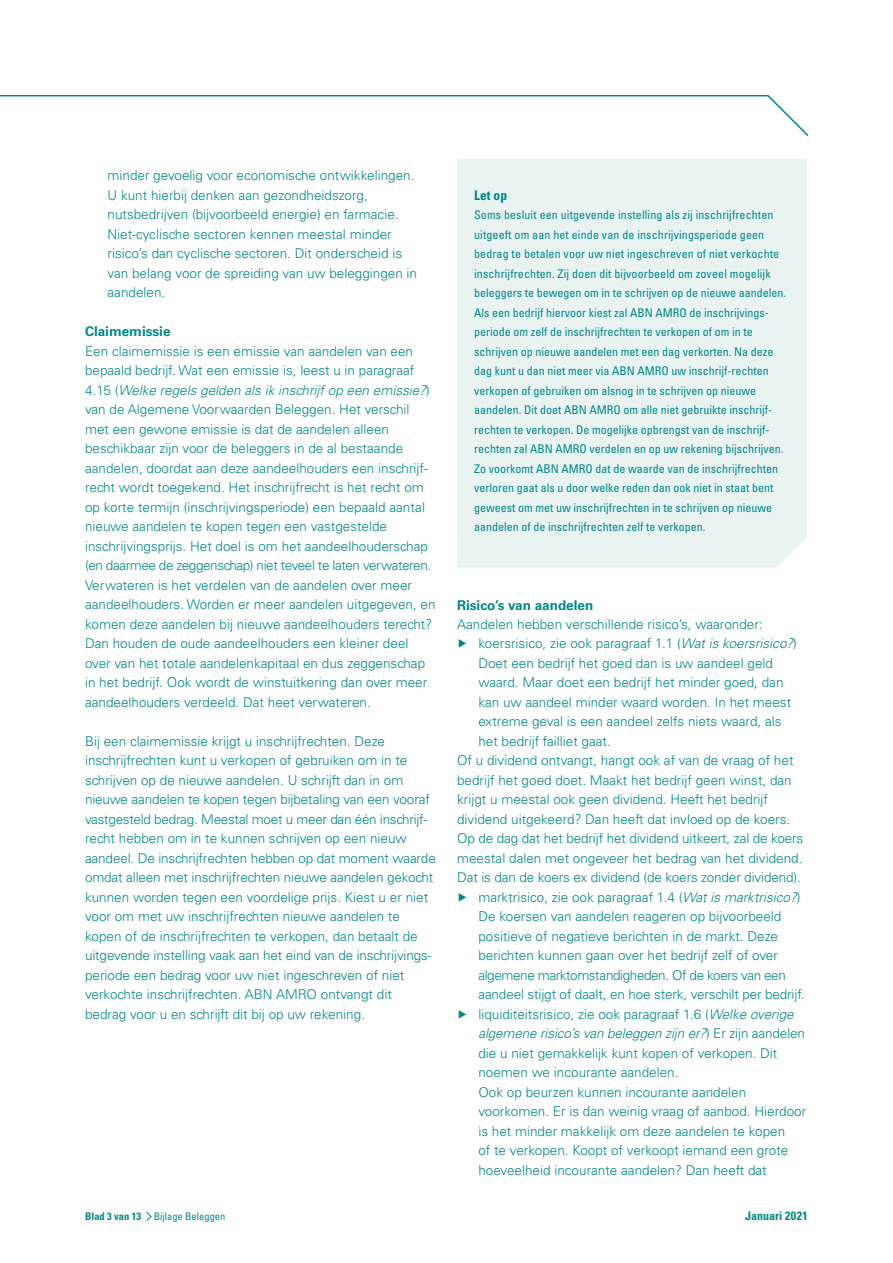
<style>
.page{position:relative;width:893px;height:1263px;background:#fff}
.page>*{position:absolute;margin:0;border:0;box-sizing:border-box;transform-origin:0 0}
.t1{font:300 13.5px/19.5px "Univers LT Std";color:#008887}
.t2{font:italic 300 13.5px "Univers LT Std";letter-spacing:-.01em;color:#008887}
.t3{font:300 13.5px "Univers LT Std";letter-spacing:-.03em;color:#008887}
.t4{font:700 13.5px "Univers LT Std";color:#008887}
.t5{font:700 condensed 13.5px "Univers LT Std";color:#008887}
.t6{font:condensed 12px/19.5px "Univers LT Std";color:#008887}
.t7{font:700 condensed 12px "Univers LT Std";color:#008887}
.t8{font:condensed 10.5px "Univers LT Std";color:#008887}
.s1{font-style:italic}
.s2{font-style:normal}
.s3{font-weight:700}
</style>
<div class="page">
<svg style="left:0;top:94px;width:809px;height:42px"></svg>
<div style="left:457px;top:159px;width:349px;height:378px;background:#e9f3f2"></div>
<div style="left:457px;top:537px;width:349px;height:30px;background:#e9f3f2"></div>
<svg style="left:146px;top:1211px;width:6px;height:10px"></svg>
<p class="t1" style="left:108px;top:166px;width:311px">minder gevoelig voor economische ontwikkelingen.<br>U kunt hierbij denken aan gezondheidszorg, nutsbedrijven (bijvoorbeeld energie) en farmacie.<br>Niet-cyclische sectoren kennen meestal minder risico’s dan cyclische sectoren. Dit onderscheid is van belang voor de spreiding van uw beleggingen in aandelen.</p>
<p class="t4" style="left:85px;top:324px;width:87px">Claimemissie</p>
<p class="t1" style="left:85px;top:341px;width:352px">Een claimemissie is een emissie van aandelen van een bepaald bedrijf. Wat een emissie is, leest u in paragraaf 4.15 (<span class="s1">Welke regels gelden als ik inschrijf op een emissie?</span>) van de Algemene Voorwaarden Beleggen. Het verschil met een gewone emissie is dat de aandelen alleen beschikbaar zijn voor de beleggers in de al bestaande aandelen, doordat aan deze aandeelhouders een inschrijf&shy;recht wordt toegekend. Het inschrijfrecht is het recht om op korte termijn (inschrijvingsperiode) een bepaald aantal nieuwe aandelen te kopen tegen een vastgestelde inschrijvingsprijs. Het doel is om het aandeelhouderschap (en daarmee de zeggenschap) niet teveel te laten verwateren.<br>Verwateren is het verdelen van de aandelen over meer aandeelhouders. Worden er meer aandelen uitgegeven, en komen deze aandelen bij nieuwe aandeelhouders terecht?<br>Dan houden de oude aandeelhouders een kleiner deel over van het totale aandelenkapitaal en dus zeggenschap in het bedrijf. Ook wordt de winstuitkering dan over meer aandeelhouders verdeeld. Dat heet verwateren.</p>
<p class="t1" style="left:85px;top:731px;width:352px">Bij een claimemissie krijgt u inschrijfrechten. Deze inschrijfrechten kunt u verkopen of gebruiken om in te schrijven op de nieuwe aandelen. U schrijft dan in om nieuwe aandelen te kopen tegen bijbetaling van een vooraf vastgesteld bedrag. Meestal moet u meer dan één inschrijf&shy;recht hebben om in te kunnen schrijven op een nieuw aandeel. De inschrijfrechten hebben op dat moment waarde omdat alleen met inschrijfrechten nieuwe aandelen gekocht kunnen worden tegen een voordelige prijs. Kiest u er niet voor om met uw inschrijfrechten nieuwe aandelen te kopen of de inschrijfrechten te verkopen, dan betaalt de uitgevende instelling vaak aan het eind van de inschrijvings&shy;periode een bedrag voor uw niet ingeschreven of niet verkochte inschrijfrechten. ABN AMRO ontvangt dit bedrag voor u en schrijft dit bij op uw rekening.</p>
<p class="t5" style="left:474px;top:187px;width:34px">Let op</p>
<p class="t6" style="left:474px;top:205px;width:313px">Soms besluit een uitgevende instelling als zij inschrijfrechten uitgeeft om aan het einde van de inschrijvingsperiode geen bedrag te betalen voor uw niet ingeschreven of niet verkochte inschrijfrechten. Zij doen dit bijvoorbeeld om zoveel mogelijk beleggers te bewegen om in te schrijven op de nieuwe aandelen.<br>Als een bedrijf hiervoor kiest zal ABN AMRO de inschrijvings&shy;periode om zelf de inschrijfrechten te verkopen of om in te schrijven op nieuwe aandelen met een dag verkorten. Na deze dag kunt u dan niet meer via ABN AMRO uw inschrijf-rechten verkopen of gebruiken om alsnog in te schrijven op nieuwe aandelen. Dit doet ABN AMRO om alle niet gebruikte inschrijf&shy;rechten te verkopen. De mogelijke opbrengst van de inschrijf&shy;rechten zal ABN AMRO verdelen en op uw rekening bijschrijven.<br>Zo voorkomt ABN AMRO dat de waarde van de inschrijfrechten verloren gaat als u door welke reden dan ook niet in staat bent geweest om met uw inschrijfrechten in te schrijven op nieuwe aandelen of de inschrijfrechten zelf te verkopen.</p>
<p class="t4" style="left:457px;top:597px;width:138px">Risico’s van aandelen</p>
<p class="t1" style="left:457px;top:614px;width:307px">Aandelen hebben verschillende risico’s, waaronder:</p>
<p class="t1" style="left:457px;top:634px;width:341px">▶ koersrisico, zie ook paragraaf 1.1 (<span class="s1">Wat is koersrisico?</span>)</p>
<p class="t1" style="left:478px;top:653px;width:296px">Doet een bedrijf het goed dan is uw aandeel geld</p>
<p class="t1" style="left:478px;top:673px;width:307px">waard. Maar doet een bedrijf het minder goed, dan</p>
<p class="t1" style="left:478px;top:692px;width:314px">kan uw aandeel minder waard worden. In het meest</p>
<p class="t1" style="left:478px;top:712px;width:305px">extreme geval is een aandeel zelfs niets waard, als</p>
<p class="t1" style="left:478px;top:731px;width:134px">het bedrijf failliet gaat.</p>
<p class="t1" style="left:457px;top:751px;width:338px">Of u dividend ontvangt, hangt ook af van de vraag of het</p>
<p class="t1" style="left:457px;top:770px;width:336px">bedrijf het goed doet. Maakt het bedrijf geen winst, dan</p>
<p class="t1" style="left:457px;top:790px;width:312px">krijgt u meestal ook geen dividend. Heeft het bedrijf</p>
<p class="t1" style="left:457px;top:809px;width:335px">dividend uitgekeerd? Dan heeft dat invloed op de koers.</p>
<p class="t1" style="left:457px;top:829px;width:348px">Op de dag dat het bedrijf het dividend uitkeert, zal de koers</p>
<p class="t1" style="left:457px;top:848px;width:347px">meestal dalen met ongeveer het bedrag van het dividend.</p>
<p class="t1" style="left:457px;top:868px;width:345px">Dat is dan de koers ex dividend (de koers zonder dividend).</p>
<p class="t1" style="left:457px;top:887px;width:345px">▶ marktrisico, zie ook paragraaf 1.4 (<span class="s1">Wat is marktrisico?</span>)</p>
<p class="t1" style="left:478px;top:907px;width:305px">De koersen van aandelen reageren op bijvoorbeeld</p>
<p class="t1" style="left:478px;top:926px;width:301px">positieve of negatieve berichten in de markt. Deze</p>
<p class="t1" style="left:478px;top:946px;width:301px">berichten kunnen gaan over het bedrijf zelf of over</p>
<p class="t3" style="left:478px;top:967px;width:309px">algemene marktomstandigheden. Of de koers van een</p>
<p class="t1" style="left:478px;top:985px;width:328px">aandeel stijgt of daalt, en hoe sterk, verschilt per bedrijf.</p>
<p class="t1" style="left:457px;top:1004px;width:338px">▶ liquiditeitsrisico, zie ook paragraaf 1.6 (<span class="s1">Welke overige</span></p>
<p class="t2" style="left:478px;top:1025px;width:328px">algemene risico’s van beleggen zijn er?<span class="s2">) Er zijn aandelen</span></p>
<p class="t1" style="left:478px;top:1043px;width:301px">die u niet gemakkelijk kunt kopen of verkopen. Dit</p>
<p class="t1" style="left:478px;top:1063px;width:202px">noemen we incourante aandelen.</p>
<p class="t1" style="left:478px;top:1082px;width:269px">Ook op beurzen kunnen incourante aandelen</p>
<p class="t1" style="left:478px;top:1102px;width:329px">voorkomen. Er is dan weinig vraag of aanbod. Hierdoor</p>
<p class="t1" style="left:478px;top:1121px;width:308px">is het minder makkelijk om deze aandelen te kopen</p>
<p class="t1" style="left:478px;top:1141px;width:312px">of te verkopen. Koopt of verkoopt iemand een grote</p>
<p class="t1" style="left:478px;top:1160px;width:290px">hoeveelheid incourante aandelen? Dan heeft dat</p>
<p class="t8" style="left:85px;top:1209px;width:142px"><span class="s3">Blad 3 van 13</span> Bijlage Beleggen</p>
<p class="t7" style="left:745px;top:1208px;width:64px">Januari 2021</p>
</div>
